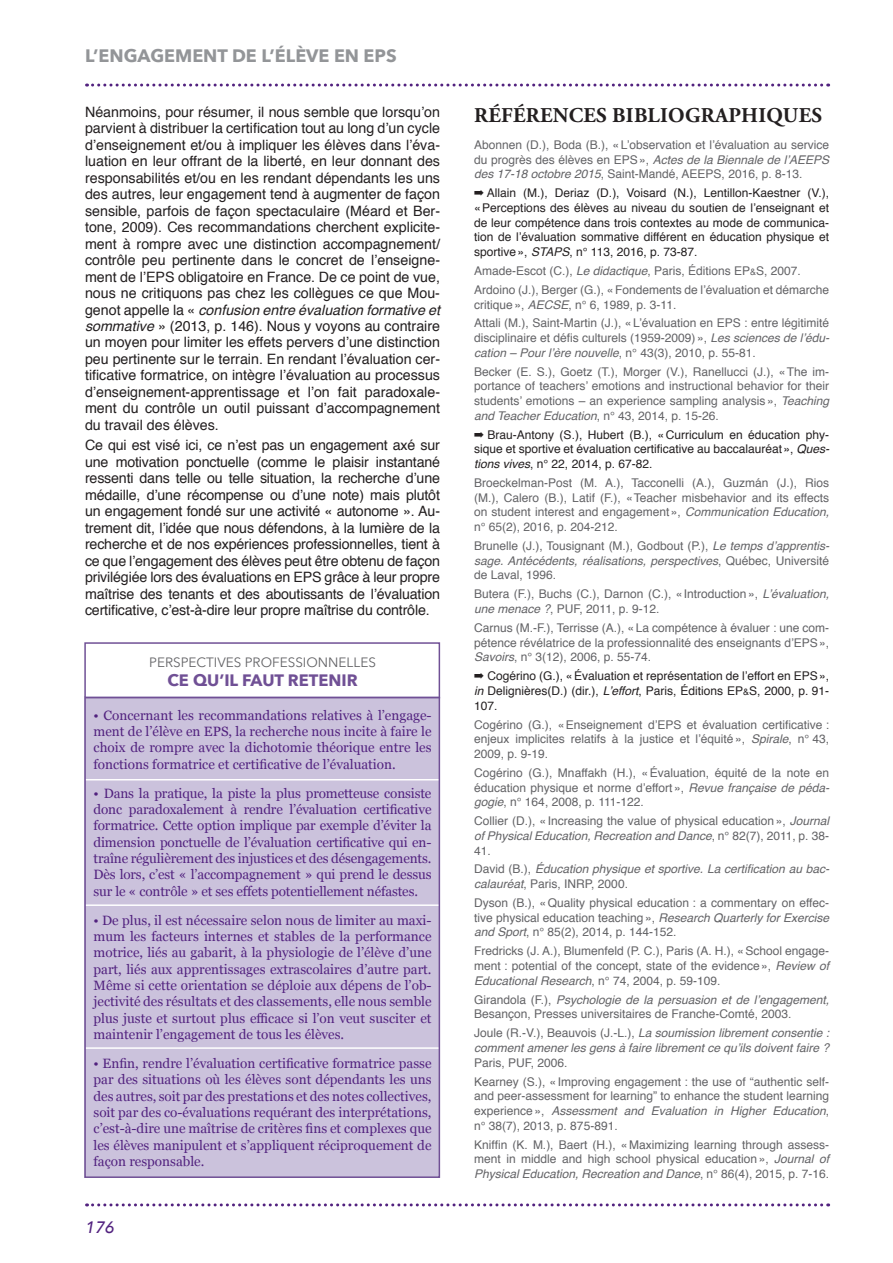
<style>
.page{position:relative;width:893px;height:1263px;background:#fff}
.page>*{position:absolute;margin:0;border:0;box-sizing:border-box;transform-origin:0 0}
.t1{font:700 21px "Adobe Garamond Pro";letter-spacing:.015em;color:#231f20}
.t2{font:700 18px "Avenir Next";color:#939598}
.t3{font:700 16.5px "Avenir Next";color:#705095}
.t4{font:italic 500 16.5px "Avenir Next";color:#52227f}
.t5{font:14.25px/16.5px "Helvetica";letter-spacing:-.005em;color:#231f20;text-align:justify}
.t6{font:13.5px/16.4px "Georgia";color:#52227f;text-align:justify}
.t7{font:13.5px "Avenir Next";color:#636366}
.t8{font:12px/14.7px "Helvetica";color:#636366;text-align:justify}
.t9{font:12px/14.7px "Helvetica";color:#231f20;text-align:justify}
.t10{font:italic 12px/14.7px "Helvetica";color:#636366}
.s1{font-style:italic}
.s2{font-size:9px}
.s3{font-style:normal}
</style>
<div class="page">
<svg style="left:87px;top:84px;width:742px;height:3px"></svg>
<svg style="left:87px;top:1203px;width:742px;height:3px"></svg>
<div style="left:84px;top:697px;width:356px;height:481px;background:#cbc2dc"></div>
<hr style="left:85px;top:697px;width:355px;height:1px;background:#705095">
<hr style="left:85px;top:779px;width:355px;height:1px;background:#fff">
<hr style="left:85px;top:904px;width:355px;height:2px;background:#fff">
<hr style="left:85px;top:1047px;width:355px;height:2px;background:#fff">
<div style="left:84px;top:642px;width:356px;height:536px;border:2px solid #705095"></div>
<h2 class="t2" style="left:85px;top:44px;width:313px">L’ENGAGEMENT DE L’ÉLÈVE EN EPS</h2>
<p class="t5" style="left:85px;top:105px;width:357px">Néanmoins, pour résumer, il nous semble que lorsqu’on parvient à distribuer la certification tout au long d’un cycle d’enseignement et/ou à impliquer les élèves dans l’éva&shy;luation en leur offrant de la liberté, en leur donnant des responsabilités et/ou en les rendant dépendants les uns des autres, leur engagement tend à augmenter de façon sensible, parfois de façon spectaculaire (Méard et Ber&shy;tone, 2009). Ces recommandations cherchent explicite&shy;ment à rompre avec une distinction accompagnement/ contrôle peu pertinente dans le concret de l’enseigne&shy;ment de l’EPS obligatoire en France. De ce point de vue, nous ne critiquons pas chez les collègues ce que Mou&shy;genot appelle la « <span class="s1">confusion entre évaluation formative et sommative</span> » (2013, p. 146). Nous y voyons au contraire un moyen pour limiter les effets pervers d’une distinction peu pertinente sur le terrain. En rendant l’évaluation cer&shy;tificative formatrice, on intègre l’évaluation au processus d’enseignement-apprentissage et l’on fait paradoxale&shy;ment du contrôle un outil puissant d’accompagnement du travail des élèves.</p>
<p class="t5" style="left:85px;top:438px;width:357px">Ce qui est visé ici, ce n’est pas un engagement axé sur une motivation ponctuelle (comme le plaisir instantané ressenti dans telle ou telle situation, la recherche d’une médaille, d’une récompense ou d’une note) mais plutôt un engagement fondé sur une activité « autonome ». Au&shy;trement dit, l’idée que nous défendons, à la lumière de la recherche et de nos expériences professionnelles, tient à ce que l’engagement des élèves peut être obtenu de façon privilégiée lors des évaluations en EPS grâce à leur propre maîtrise des tenants et des aboutissants de l’évaluation certificative, c’est-à-dire leur propre maîtrise du contrôle.</p>
<p class="t7" style="left:149px;top:653px;width:228px">PERSPECTIVES PROFESSIONNELLES</p>
<h3 class="t3" style="left:167px;top:670px;width:192px">CE QU’IL FAUT RETENIR</h3>
<p class="t6" style="left:94px;top:707px;width:340px">• Concernant les recommandations relatives à l’engage&shy;ment de l’élève en EPS, la recherche nous incite à faire le choix de rompre avec la dichotomie théorique entre les fonctions formatrice et certificative de l’évaluation.</p>
<p class="t6" style="left:94px;top:785px;width:340px">• Dans la pratique, la piste la plus prometteuse consiste donc paradoxalement à rendre l’évaluation certificative formatrice. Cette option implique par exemple d’éviter la dimension ponctuelle de l’évaluation certificative qui en&shy;traîne régulièrement des injustices et des désengagements.<br>Dès lors, c’est « l’accompagnement » qui prend le dessus sur le « contrôle » et ses effets potentiellement néfastes.</p>
<p class="t6" style="left:94px;top:912px;width:340px">• De plus, il est nécessaire selon nous de limiter au maxi&shy;mum les facteurs internes et stables de la performance motrice, liés au gabarit, à la physiologie de l’élève d’une part, liés aux apprentissages extrascolaires d’autre part.<br>Même si cette orientation se déploie aux dépens de l’ob&shy;jectivité des résultats et des classements, elle nous semble plus juste et surtout plus efficace si l’on veut susciter et maintenir l’engagement de tous les élèves.</p>
<p class="t6" style="left:94px;top:1055px;width:340px">• Enfin, rendre l’évaluation certificative formatrice passe par des situations où les élèves sont dépendants les uns des autres, soit par des prestations et des notes collectives, soit par des co-évaluations requérant des interprétations, c’est-à-dire une maîtrise de critères fins et complexes que les élèves manipulent et s’appliquent réciproquement de façon responsable.</p>
<h3 class="t4" style="left:86px;top:1217px;width:31px">176</h3>
<h1 class="t1" style="left:474px;top:103px;width:349px">RÉFÉRENCES BIBLIOGRAPHIQUES</h1>
<p class="t8" style="left:474px;top:138px;width:357px">Abonnen (D.), Boda (B.), «L’observation et l’évaluation au service du progrès des élèves en EPS», <span class="s1">Actes de la Biennale de l’AEEPS des 17-18 octobre 2015</span>, Saint-Mandé, AEEPS, 2016, p. 8-13.</p>
<p class="t9" style="left:474px;top:187px;width:357px">➡ Allain (M.), Deriaz (D.), Voisard (N.), Lentillon-Kaestner (V.), «Perceptions des élèves au niveau du soutien de l’enseignant et de leur compétence dans trois contextes au mode de communica&shy;tion de l’évaluation sommative différent en éducation physique et sportive», <span class="s1">STAPS</span>, n° 113, 2016, p. 73-87.</p>
<p class="t8" style="left:474px;top:262px;width:357px;line-height:18.9px">Amade-Escot (C.), <span class="s1">Le didactique</span>, Paris, Éditions EP<span class="s2">&amp;</span>S, 2007.<br>Ardoino (J.), Berger (G.), «Fondements de l’évaluation et démarche</p>
<p class="t8" style="left:474px;top:296px;width:357px;line-height:18.9px">critique», <span class="s1">AECSE</span>, n° 6, 1989, p. 3-11.<br>Attali (M.), Saint-Martin (J.), «L’évaluation en EPS : entre légitimité</p>
<p class="t8" style="left:474px;top:332px;width:357px">disciplinaire et défis culturels (1959-2009)», <span class="s1">Les sciences de l’édu&shy;cation – Pour l’ère nouvelle</span>, n° 43(3), 2010, p. 55-81.</p>
<p class="t8" style="left:474px;top:365px;width:357px">Becker (E. S.), Goetz (T.), Morger (V.), Ranellucci (J.), «The im&shy;portance of teachers’ emotions and instructional behavior for their students’ emotions – an experience sampling analysis», <span class="s1">Teaching and Teacher Education</span>, n° 43, 2014, p. 15-26.</p>
<p class="t9" style="left:474px;top:428px;width:357px">➡ Brau-Antony (S.), Hubert (B.), «Curriculum en éducation phy&shy;sique et sportive et évaluation certificative au baccalauréat», <span class="s1">Ques&shy;tions vives</span>, n° 22, 2014, p. 67-82.</p>
<p class="t8" style="left:474px;top:476px;width:357px">Broeckelman-Post (M. A.), Tacconelli (A.), Guzmán (J.), Rios (M.), Calero (B.), Latif (F.), «Teacher misbehavior and its effects on student interest and engagement», <span class="s1">Communication Education, </span>n° 65(2), 2016, p. 204-212.</p>
<p class="t8" style="left:474px;top:539px;width:357px">Brunelle (J.), Tousignant (M.), Godbout (P.), <span class="s1">Le temps d’apprentis&shy;sage. Antécédents, réalisations, perspectives</span>, Québec, Université de Laval, 1996.</p>
<p class="t8" style="left:474px;top:588px;width:357px">Butera (F.), Buchs (C.), Darnon (C.), «Introduction», <span class="s1">L’évaluation, une menace ?</span>, PUF, 2011, p. 9-12.</p>
<p class="t8" style="left:474px;top:621px;width:357px">Carnus (M.-F.), Terrisse (A.), «La compétence à évaluer : une com&shy;pétence révélatrice de la professionnalité des enseignants d’EPS», <span class="s1">Savoirs</span>, n° 3(12), 2006, p. 55-74.</p>
<p class="t9" style="left:474px;top:670px;width:357px">➡ Cogérino (G.), «Évaluation et représentation de l’effort en EPS», <span class="s1">in</span> Delignières(D.) (dir.), <span class="s1">L’effort</span>, Paris, Éditions EP<span class="s2">&amp;</span>S, 2000, p. 91- 107.</p>
<p class="t8" style="left:474px;top:718px;width:357px">Cogérino (G.), «Enseignement d’EPS et évaluation certificative : enjeux implicites relatifs à la justice et l’équité», <span class="s1">Spirale</span>, n° 43, 2009, p. 9-19.</p>
<p class="t8" style="left:474px;top:766px;width:357px">Cogérino (G.), Mnaffakh (H.), «Évaluation, équité de la note en éducation physique et norme d’effort», <span class="s1">Revue française de péda&shy;gogie</span>, n° 164, 2008, p. 111-122.</p>
<p class="t8" style="left:474px;top:814px;width:357px">Collier (D.), «Increasing the value of physical education», <span class="s1">Journal of Physical Education, Recreation and Dance</span>, n° 82(7), 2011, p. 38- 41.</p>
<p class="t10" style="left:474px;top:863px;width:357px"><span class="s3">David (B.),</span> Éducation physique et sportive. La certification au bac&shy;calauréat<span class="s3">, Paris, INRP, 2000.</span></p>
<p class="t8" style="left:474px;top:896px;width:357px">Dyson (B.), «Quality physical education : a commentary on effec&shy;tive physical education teaching», <span class="s1">Research Quarterly for Exercise and Sport</span>, n° 85(2), 2014, p. 144-152.</p>
<p class="t8" style="left:474px;top:945px;width:357px">Fredricks (J. A.), Blumenfeld (P. C.), Paris (A. H.), «School engage&shy;ment : potential of the concept, state of the evidence», <span class="s1">Review of Educational Research</span>, n° 74, 2004, p. 59-109.</p>
<p class="t8" style="left:474px;top:993px;width:357px">Girandola (F.), <span class="s1">Psychologie de la persuasion et de l’engagement,<br></span>Besançon, Presses universitaires de Franche-Comté, 2003.</p>
<p class="t10" style="left:474px;top:1027px;width:357px"><span class="s3">Joule (R.-V.), Beauvois (J.-L.),</span> La soumission librement consentie : comment amener les gens à faire librement ce qu’ils doivent faire ?</p>
<p class="t8" style="left:474px;top:1054px;width:357px;line-height:18.9px">Paris, PUF, 2006.<br>Kearney (S.), «Improving engagement : the use of “authentic self-</p>
<p class="t8" style="left:474px;top:1090px;width:357px">and peer-assessment for learning” to enhance the student learning experience», <span class="s1">Assessment and Evaluation in Higher Education</span>, n° 38(7), 2013, p. 875-891.</p>
<p class="t8" style="left:474px;top:1138px;width:357px">Kniffin (K. M.), Baert (H.), «Maximizing learning through assess&shy;ment in middle and high school physical education», <span class="s1">Journal of Physical Education, Recreation and Dance</span>, n° 86(4), 2015, p. 7-16.</p>
</div>
